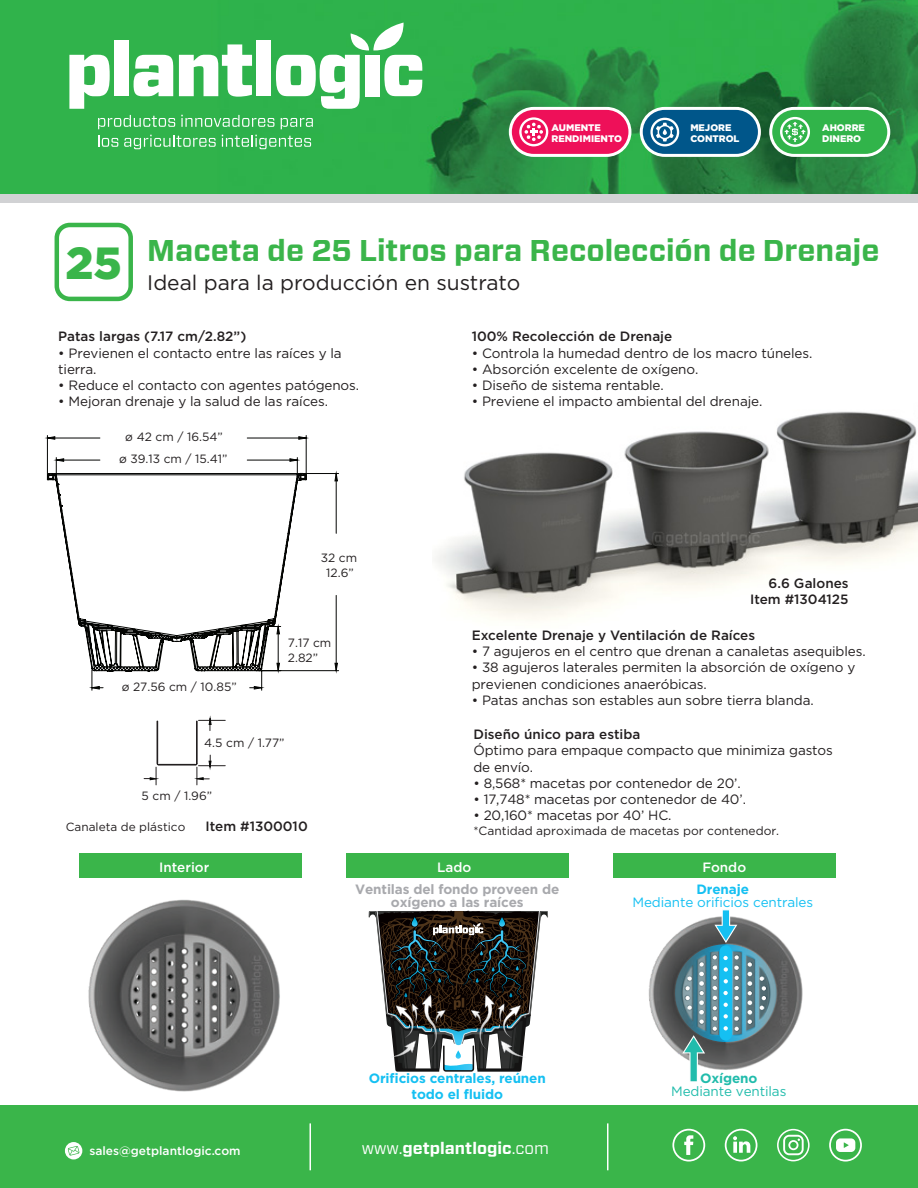
<style>
.page{position:relative;width:918px;height:1188px;background:#fff}
.page>*{position:absolute;margin:0;border:0;box-sizing:border-box;transform-origin:0 0}
.t1{font:700 30px "Vitesse Sans";color:#3ab54a}
.t2{font:21px "Gotham";color:#231f20}
.t3{font:700 16.5px "Vitesse Sans";color:#fff}
.t4{font:13.5px/16.2px "Gotham";letter-spacing:-.01em;color:#231f20}
.t5{font:500 13.5px/16.2px "Gotham";color:#231f20;text-align:right}
.t6{font:700 13.5px/16.2px "Gotham";letter-spacing:-.01em;color:#15c0f2;text-align:center}
.t7{font:700 13.5px/13.5px "Gotham";letter-spacing:-.01em;color:#a8a9ad;text-align:center}
.t8{font:13.5px "Gotham";letter-spacing:-.01em;color:#15c0f2}
.t9{font:500 13.5px "Gotham";color:#fff}
.t10{font:13.5px "Gotham";letter-spacing:-.01em;color:#22bcac}
.t11{font:700 13.5px "Gotham";letter-spacing:-.01em;color:#22bcac}
.t12{font:12px/15px "Gotham";color:#231f20;text-align:center}
.t13{font:500 12px "Gotham";color:#fff}
.t14{font:11.85px "Gotham";color:#231f20}
.t15{font:900 9.6px/11.4px "Gotham";color:#fff}
.s1{font-weight:400}
</style>
<div class="page">
<img style="left:648px;top:935px;width:155px;height:116px">
<img style="left:88px;top:899px;width:192px;height:193px">
<svg style="left:369px;top:910px;width:179px;height:162px"></svg>
<div style="left:0;top:1105px;width:918px;height:83px;background:#3ab54a"></div>
<svg style="left:672px;top:1129px;width:33px;height:33px"></svg>
<svg style="left:829px;top:1129px;width:33px;height:33px"></svg>
<svg style="left:777px;top:1129px;width:33px;height:32px"></svg>
<svg style="left:725px;top:1129px;width:32px;height:33px"></svg>
<div style="left:65px;top:1142px;width:17px;height:17px;background:#fff;border-radius:50%"></div>
<svg style="left:68px;top:1146px;width:12px;height:10px"></svg>
<hr style="left:607px;top:1123px;width:1px;height:47px;background:#fff">
<hr style="left:310px;top:1123px;width:1px;height:47px;background:#fff">
<div style="left:55px;top:223px;width:78px;height:78px;border:4px solid #3ab54a;border-radius:13px"></div>
<div style="left:346px;top:854px;width:223px;height:24px;background:#3ab54a"></div>
<div style="left:613px;top:854px;width:223px;height:24px;background:#3ab54a"></div>
<div style="left:79px;top:854px;width:223px;height:24px;background:#3ab54a"></div>
<svg style="left:675px;top:909px;width:102px;height:173px"></svg>
<div style="left:0;top:85px;width:918px;height:118px;background:#d1d2d4"></div>
<img style="left:0;top:0;width:918px;height:193px">
<div style="left:640px;top:107px;width:121px;height:50px;background:#00568a;border:3px solid #fff;border-radius:23px"></div>
<svg style="left:650px;top:118px;width:29px;height:28px"></svg>
<div style="left:509px;top:107px;width:122px;height:50px;background:#ee1059;border:3px solid #fff;border-radius:23px"></div>
<svg style="left:519px;top:117px;width:29px;height:29px"></svg>
<div style="left:769px;top:107px;width:121px;height:50px;background:#31b44a;border:3px solid #fff;border-radius:23px"></div>
<svg style="left:780px;top:117px;width:30px;height:30px"></svg>
<svg style="left:98px;top:115px;width:77px;height:14px"></svg>
<svg style="left:181px;top:115px;width:93px;height:12px"></svg>
<svg style="left:281px;top:118px;width:32px;height:11px"></svg>
<svg style="left:98px;top:135px;width:20px;height:12px"></svg>
<svg style="left:124px;top:135px;width:92px;height:14px"></svg>
<svg style="left:222px;top:135px;width:89px;height:14px"></svg>
<svg style="left:69px;top:55px;width:41px;height:54px"></svg>
<div style="left:114px;top:40px;width:15px;height:56px;background:#fff"></div>
<svg style="left:134px;top:55px;width:39px;height:41px"></svg>
<svg style="left:179px;top:44px;width:73px;height:53px"></svg>
<div style="left:257px;top:40px;width:14px;height:56px;background:#fff"></div>
<svg style="left:276px;top:23px;width:146px;height:86px"></svg>
<img style="left:435px;top:411px;width:483px;height:209px">
<hr style="left:258px;top:670px;width:81px;height:1px;background:#040503">
<hr style="left:306px;top:473px;width:33px;height:1px;background:#040503">
<hr style="left:306px;top:436px;width:1px;height:42px;background:#040503">
<hr style="left:47px;top:436px;width:1px;height:42px;background:#040503">
<svg style="left:47px;top:437px;width:290px;height:252px"></svg>
<svg style="left:47px;top:473px;width:260px;height:199px"></svg>
<svg style="left:144px;top:718px;width:81px;height:67px"></svg>
<p class="t15" style="left:552px;top:122px;width:72px">AUMENTE<br>RENDIMIENTO</p>
<p class="t15" style="left:690px;top:122px;width:51px">MEJORE<br>CONTROL</p>
<p class="t15" style="left:822px;top:122px;width:44px">AHORRE<br>DINERO</p>
<h1 class="t1" style="left:147px;top:230px;width:734px">Maceta de 25 Litros para Recolección de Drenaje</h1>
<h2 class="t2" style="left:66px;top:269px;width:456px"><sup>25</sup> Ideal para la producción en sustrato</h2>
<p class="t5" style="left:58px;top:328px;width:190px">Patas largas (7.17 cm/2.82”)</p>
<p class="t4" style="left:58px;top:344px;width:285px">• Previenen el contacto entre las raíces y la tierra.</p>
<p class="t4" style="left:58px;top:377px;width:302px">• Reduce el contacto con agentes patógenos.</p>
<p class="t4" style="left:58px;top:393px;width:271px">• Mejoran drenaje y la salud de las raíces.</p>
<p class="t12" style="left:125px;top:429px;width:99px">ø 42 cm / 16.54”</p>
<p class="t12" style="left:119px;top:451px;width:110px">ø 39.13 cm / 15.41”</p>
<p class="t12" style="left:122px;top:679px;width:116px">ø 27.56 cm / 10.85”</p>
<p class="t12" style="left:321px;top:550px;width:38px">32 cm<br>12.6”</p>
<p class="t12" style="left:288px;top:635px;width:45px;text-align:left">7.17 cm<br>2.82”</p>
<p class="t12" style="left:204px;top:735px;width:82px">4.5 cm / 1.77”</p>
<p class="t12" style="left:142px;top:788px;width:72px">5 cm / 1.96”</p>
<p class="t14" style="left:66px;top:820px;width:121px">Canaleta de plástico</p>
<p class="t5" style="left:206px;top:818px;width:104px">Item #1300010</p>
<p class="t5" style="left:472px;top:328px;width:202px">100% Recolección de Drenaje</p>
<p class="t4" style="left:472px;top:344px;width:342px">• Controla la humedad dentro de los macro túneles.</p>
<p class="t4" style="left:472px;top:361px;width:228px">• Absorción excelente de oxígeno.</p>
<p class="t4" style="left:472px;top:377px;width:194px">• Diseño de sistema rentable.</p>
<p class="t4" style="left:472px;top:393px;width:292px">• Previene el impacto ambiental del drenaje.</p>
<p class="t5" style="left:750px;top:575px;width:100px">6.6 Galones<br>Item #1304125</p>
<p class="t5" style="left:472px;top:627px;width:285px">Excelente Drenaje y Ventilación de Raíces</p>
<p class="t4" style="left:472px;top:643px;width:395px">• 7 agujeros en el centro que drenan a canaletas asequibles.</p>
<p class="t4" style="left:472px;top:659px;width:385px">• 38 agujeros laterales permiten la absorción de oxígeno y previenen condiciones anaeróbicas.</p>
<p class="t4" style="left:472px;top:692px;width:343px">• Patas anchas son estables aun sobre tierra blanda.</p>
<p class="t5" style="left:473px;top:726px;width:168px">Diseño único para estiba</p>
<p class="t4" style="left:473px;top:742px;width:361px">Óptimo para empaque compacto que minimiza gastos de envío.</p>
<p class="t4" style="left:473px;top:775px;width:269px">• 8,568* macetas por contenedor de 20’.</p>
<p class="t4" style="left:473px;top:791px;width:274px">• 17,748* macetas por contenedor de 40’.</p>
<p class="t4" style="left:473px;top:807px;width:200px">• 20,160* macetas por 40’ HC.</p>
<p class="t12" style="left:473px;top:823px;width:307px">*Cantidad aproximada de macetas por contenedor.</p>
<p class="t9" style="left:159px;top:859px;width:52px">Interior</p>
<p class="t9" style="left:437px;top:859px;width:36px">Lado</p>
<p class="t9" style="left:702px;top:859px;width:45px">Fondo</p>
<p class="t7" style="left:355px;top:882px;width:206px">Ventilas del fondo proveen de oxígeno a las raíces</p>
<p class="t6" style="left:369px;top:1070px;width:179px">Orificios centrales, reúnen todo el fluido</p>
<p class="t13" style="left:89px;top:1143px;width:153px">sales@getplantlogic.com</p>
<p class="t3" style="left:362px;top:1137px;width:189px"><span class="s1">www.</span>getplantlogic<span class="s1">.com</span></p>
<p class="t6" style="left:697px;top:881px;width:54px">Drenaje</p>
<p class="t8" style="left:632px;top:894px;width:182px">Mediante orificios centrales</p>
<p class="t11" style="left:700px;top:1069px;width:59px">Oxígeno</p>
<p class="t10" style="left:671px;top:1083px;width:117px">Mediante ventilas</p>
</div>
